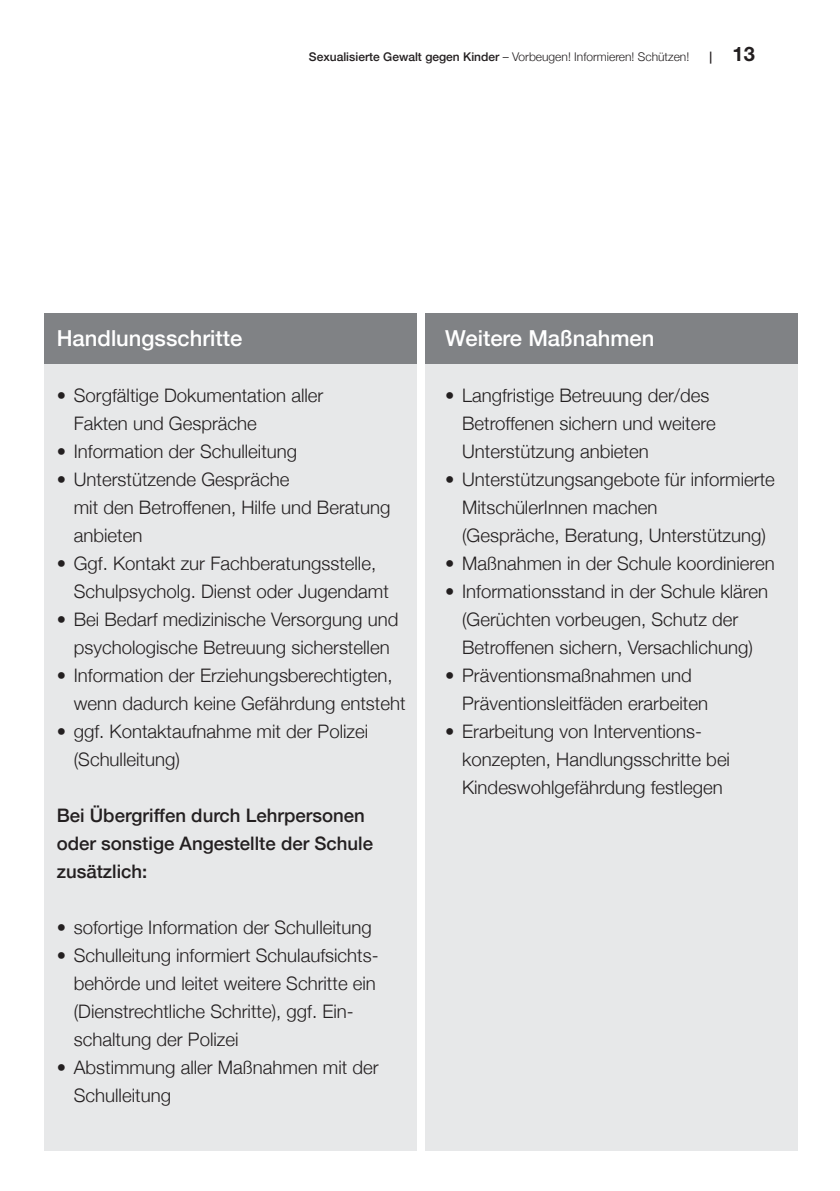
<style>
.page{position:relative;width:840px;height:1191px;background:#fff}
.page>*{position:absolute;margin:0;border:0;box-sizing:border-box;transform-origin:0 0}
.t1{font:500 22px "Helvetica Neue";color:#fff}
.t2{font:700 20px "Helvetica Neue";color:#231f20}
.t3{font:300 18.6px/28px "Helvetica Neue";color:#231f20}
.t4{font:500 18.6px/28px "Helvetica Neue";color:#231f20}
.t5{font:300 12px "Helvetica Neue";color:#231f20}
.s1{font-weight:500}
.s2{font-weight:500;font-size:12px}
</style>
<div class="page">
<div style="left:44px;top:363px;width:372px;height:787px;background:#e7e8e9"></div>
<div style="left:425px;top:363px;width:372px;height:787px;background:#e7e8e9"></div>
<div style="left:44px;top:313px;width:372px;height:50px;background:#808285"></div>
<div style="left:425px;top:313px;width:372px;height:50px;background:#808285"></div>
<p class="t5" style="left:309px;top:49px;width:381px"><span class="s1">Sexualisierte Gewalt gegen Kinder</span> – Vorbeugen! Informieren! Schützen!</p>
<p class="t2" style="left:709px;top:47px;width:47px"><span class="s2">|</span> 13</p>
<p class="t1" style="left:57px;top:324px;width:187px">Handlungsschritte</p>
<p class="t3" style="left:74px;top:380px;width:251px;text-indent:-17px">• Sorgfältige Dokumentation aller<br>Fakten und Gespräche</p>
<p class="t3" style="left:57px;top:436px;width:242px">• Information der Schulleitung</p>
<p class="t3" style="left:74px;top:464px;width:318px;text-indent:-17px">• Unterstützende Gespräche<br>mit den Betroffenen, Hilfe und Beratung anbieten</p>
<p class="t3" style="left:74px;top:548px;width:316px;text-indent:-17px">• Ggf. Kontakt zur Fachberatungsstelle,<br>Schulpsycholg. Dienst oder Jugendamt</p>
<p class="t3" style="left:57px;top:604px;width:343px;text-align:center">• Bei Bedarf medizinische Versorgung und psychologische Betreuung sicherstellen</p>
<p class="t3" style="left:74px;top:660px;width:333px;text-indent:-17px">• Information der Erziehungsberechtigten, wenn dadurch keine Gefährdung entsteht</p>
<p class="t3" style="left:74px;top:716px;width:296px;text-indent:-17px">• ggf. Kontaktaufnahme mit der Polizei (Schulleitung)</p>
<p class="t4" style="left:57px;top:800px;width:317px">Bei Übergriffen durch Lehrpersonen oder sonstige Angestellte der Schule zusätzlich:</p>
<p class="t3" style="left:57px;top:912px;width:316px">• sofortige Information der Schulleitung</p>
<p class="t3" style="left:74px;top:940px;width:306px;text-indent:-17px">• Schulleitung informiert Schulaufsichts&shy;behörde und leitet weitere Schritte ein (Dienstrechtliche Schritte), ggf. Ein&shy;schaltung der Polizei</p>
<p class="t3" style="left:74px;top:1052px;width:306px;text-indent:-17px">• Abstimmung aller Maßnahmen mit der<br>Schulleitung</p>
<p class="t1" style="left:445px;top:324px;width:211px">Weitere Maßnahmen</p>
<p class="t3" style="left:462px;top:380px;width:255px;text-indent:-17px">• Langfristige Betreuung der/des<br>Betroffenen sichern und weitere<br>Unterstützung anbieten</p>
<p class="t3" style="left:462px;top:464px;width:314px;text-indent:-17px">• Unterstützungsangebote für informierte<br>MitschülerInnen machen<br>(Gespräche, Beratung, Unterstützung)</p>
<p class="t3" style="left:445px;top:548px;width:331px">• Maßnahmen in der Schule koordinieren</p>
<p class="t3" style="left:462px;top:576px;width:307px;text-indent:-17px">• Informationsstand in der Schule klären (Gerüchten vorbeugen, Schutz der<br>Betroffenen sichern, Versachlichung)</p>
<p class="t3" style="left:462px;top:660px;width:247px;text-indent:-17px">• Präventionsmaßnahmen und<br>Präventionsleitfäden erarbeiten</p>
<p class="t3" style="left:462px;top:716px;width:269px;text-indent:-17px">• Erarbeitung von Interventions&shy;konzepten, Handlungsschritte bei<br>Kindeswohlgefährdung festlegen</p>
</div>
